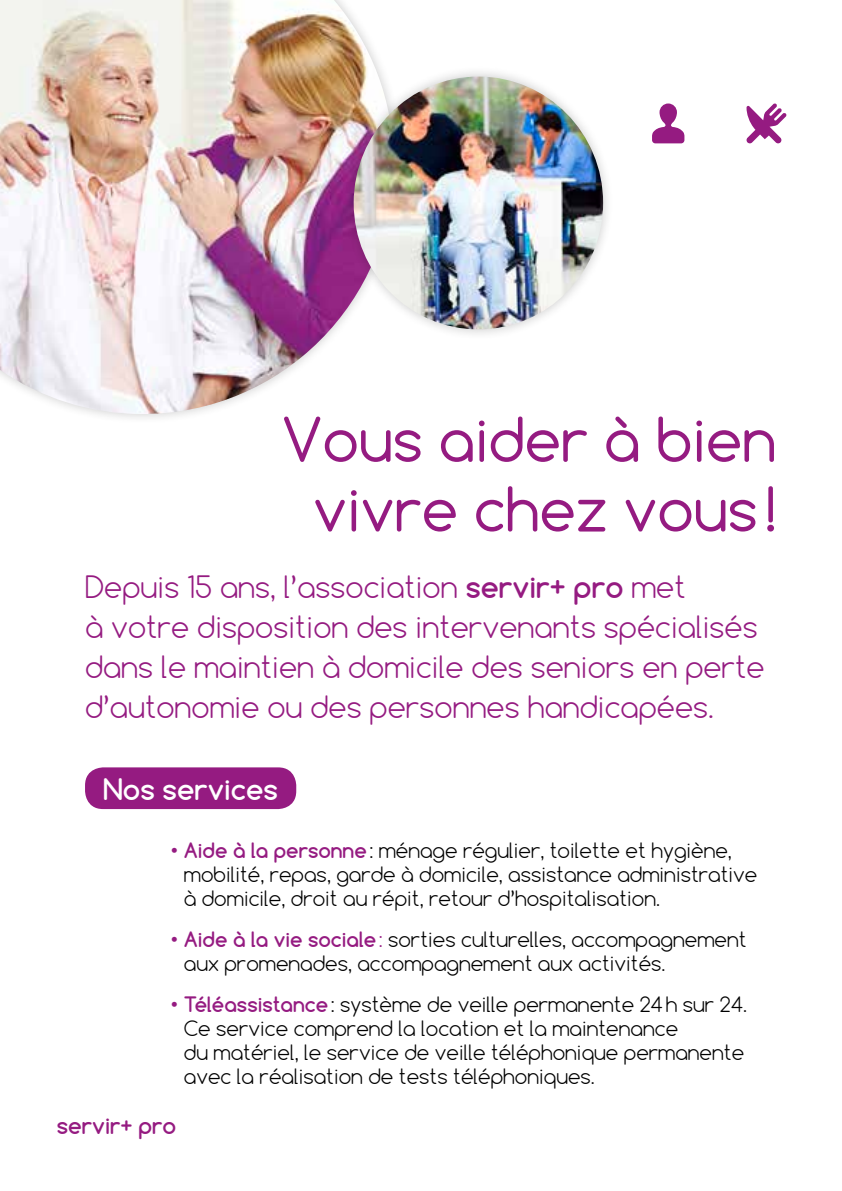
<style>
.page{position:relative;width:842px;height:1191px;background:#fff}
.page>*{position:absolute;margin:0;border:0;box-sizing:border-box;transform-origin:0 0}
.t1{font:58px/69.6px "Comfortaa";color:#951b81;text-align:center}
.t2{font:300 29px/40px "Comfortaa";color:#951b81}
.t3{font:700 28px "Comfortaa";color:#fff}
.t4{font:700 22px "Comfortaa";color:#951b81}
.t5{font:300 20px/24px "Comfortaa";color:#000}
.s1{font-weight:700}
.s2{font-weight:700;color:#951b81}
.s3{color:#951b81}
</style>
<div class="page">
<img style="left:0;top:0;width:379px;height:414px">
<svg style="left:746px;top:103px;width:41px;height:41px"></svg>
<svg style="left:652px;top:103px;width:32px;height:40px"></svg>
<div style="left:343px;top:66px;width:271px;height:274px;background:#000;opacity:.2"></div>
<img style="left:354px;top:77px;width:249px;height:252px">
<div style="left:85px;top:767px;width:211px;height:42px;background:#951b81;border-radius:18px"></div>
<h1 class="t1" style="left:282px;top:404px;width:496px">Vous aider à bien vivre chez vous!</h1>
<h2 class="t2" style="left:85px;top:566px;width:681px">Depuis 15 ans, l’association <span class="s1">servir+ pro</span> met<br>à votre disposition des intervenants spécialisés dans le maintien à domicile des seniors en perte d’autonomie ou des personnes handicapées.</h2>
<h3 class="t3" style="left:103px;top:771px;width:176px">Nos services</h3>
<p class="t5" style="left:184px;top:838px;width:575px;text-indent:-13px"><span class="s2">• Aide à la personne</span>: ménage régulier, toilette et hygiène, mobilité, repas, garde à domicile, assistance administrative à domicile, droit au répit, retour d’hospitalisation.</p>
<p class="t5" style="left:184px;top:927px;width:564px;text-indent:-13px"><span class="s2">• Aide à la vie sociale</span><span class="s3">:</span> sorties culturelles, accompagnement aux promenades, accompagnement aux activités.</p>
<p class="t5" style="left:184px;top:992px;width:565px;text-indent:-13px"><span class="s2">• Téléassistance</span>: système de veille permanente 24h sur 24.<br>Ce service comprend la location et la maintenance<br>du matériel, le service de veille téléphonique permanente avec la réalisation de tests téléphoniques.</p>
<p class="t4" style="left:57px;top:1112px;width:121px">servir+ pro</p>
</div>
